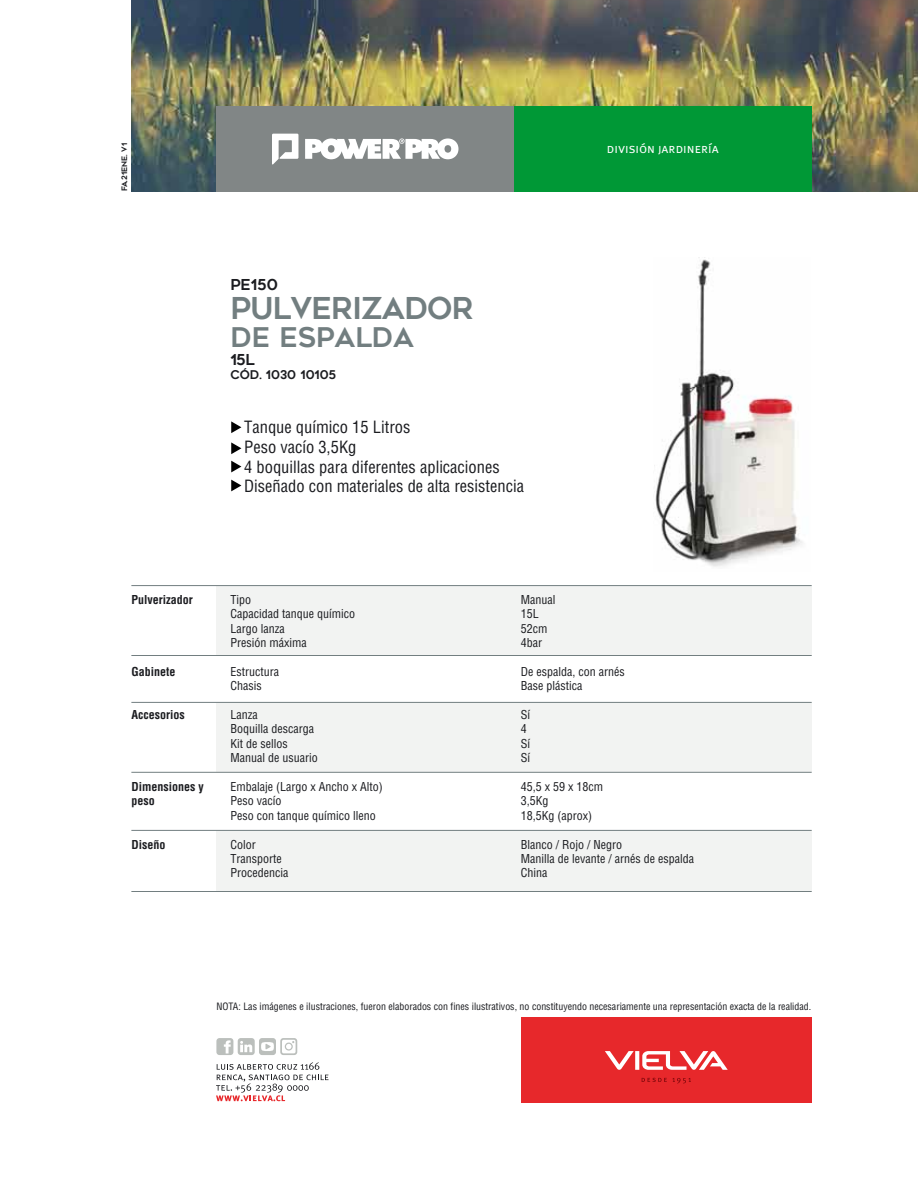
<style>
.page{position:relative;width:918px;height:1188px;background:#fff}
.page>*{position:absolute;margin:0;border:0;box-sizing:border-box;transform-origin:0 0}
.t1{font:30px "Geometos";letter-spacing:-.025em;color:#727e80}
.t2{font:27px "Geometos";color:#727e80}
.t3{font:condensed 16.5px/19.8px "Helvetica";color:#1b1c20}
.t4{font:15px "Geometos";color:#1b1c20}
.t5{font:13.5px "Meta Plus Normal Caps";color:#fff}
.t6{font:condensed 12px/14.4px "Helvetica";color:#1b1c20}
.t7{font:700 condensed 12px/14.4px "Helvetica";color:#1b1c20}
.t8{font:12px "Geometos";color:#1b1c20}
.t9{font:condensed 9.9px "Helvetica";color:#1b1c20}
.t10{font:7.5px "Geometos";color:#1b1c20}
</style>
<div class="page">
<div style="left:521px;top:1018px;width:291px;height:85px;background:#e7282b"></div>
<svg style="left:216px;top:1038px;width:81px;height:17px"></svg>
<svg style="left:216px;top:1062px;width:113px;height:39px"></svg>
<svg style="left:605px;top:1051px;width:123px;height:19px"></svg>
<svg style="left:642px;top:1078px;width:49px;height:6px"></svg>
<img style="left:654px;top:259px;width:149px;height:308px">
<div style="left:216px;top:586px;width:596px;height:70px;background:#f2f3f2"></div>
<hr style="left:131px;top:585px;width:681px;height:1px;background:#727e80">
<hr style="left:131px;top:655px;width:681px;height:1px;background:#727e80">
<div style="left:216px;top:702px;width:596px;height:70px;background:#f2f3f2"></div>
<hr style="left:131px;top:702px;width:681px;height:1px;background:#727e80">
<hr style="left:131px;top:772px;width:681px;height:1px;background:#727e80">
<div style="left:216px;top:830px;width:596px;height:62px;background:#f2f3f2"></div>
<hr style="left:131px;top:830px;width:681px;height:1px;background:#727e80">
<hr style="left:131px;top:891px;width:681px;height:1px;background:#727e80">
<svg style="left:231px;top:421px;width:10px;height:12px"></svg>
<svg style="left:231px;top:442px;width:10px;height:12px"></svg>
<svg style="left:231px;top:461px;width:10px;height:11px"></svg>
<svg style="left:231px;top:480px;width:10px;height:11px"></svg>
<img style="left:131px;top:0;width:787px;height:191px">
<div style="left:216px;top:107px;width:298px;height:85px;background:#818686"></div>
<div style="left:514px;top:107px;width:298px;height:85px;background:#009836"></div>
<svg style="left:272px;top:134px;width:26px;height:30px"></svg>
<svg style="left:305px;top:138px;width:153px;height:21px"></svg>
<p class="t10" style="left:120px;top:191px;width:50px;rotate:-90deg">FA.21ENE. V1</p>
<p class="t5" style="left:607px;top:141px;width:113px">división jardinería</p>
<p class="t4" style="left:230px;top:276px;width:49px">PE150</p>
<h1 class="t1" style="left:230px;top:291px;width:244px">PULVERIZADOR</h1>
<h2 class="t2" style="left:230px;top:322px;width:185px">DE ESPALDA</h2>
<p class="t4" style="left:230px;top:351px;width:26px">15L</p>
<p class="t8" style="left:230px;top:368px;width:107px">CÓD. 1030 10105</p>
<h3 class="t3" style="left:244px;top:417px;width:281px">Tanque químico 15 Litros<br>Peso vacío 3,5Kg<br>4 boquillas para diferentes aplicaciones<br>Diseñado con materiales de alta resistencia</h3>
<p class="t7" style="left:131px;top:592px;width:63px">Pulverizador</p>
<p class="t7" style="left:131px;top:664px;width:46px">Gabinete</p>
<p class="t7" style="left:131px;top:707px;width:55px">Accesorios</p>
<p class="t7" style="left:131px;top:779px;width:74px">Dimensiones y peso</p>
<p class="t7" style="left:131px;top:837px;width:35px">Diseño</p>
<p class="t6" style="left:230px;top:592px;width:126px">Tipo<br>Capacidad tanque químico<br>Largo lanza<br>Presión máxima</p>
<p class="t6" style="left:230px;top:664px;width:50px">Estructura<br>Chasis</p>
<p class="t6" style="left:230px;top:707px;width:89px">Lanza<br>Boquilla descarga<br>Kit de sellos<br>Manual de usuario</p>
<p class="t6" style="left:230px;top:779px;width:154px">Embalaje (Largo x Ancho x Alto)<br>Peso vacío<br>Peso con tanque químico lleno</p>
<p class="t6" style="left:230px;top:837px;width:59px">Color<br>Transporte<br>Procedencia</p>
<p class="t6" style="left:521px;top:592px;width:36px">Manual<br>15L<br>52cm<br>4bar</p>
<p class="t6" style="left:521px;top:664px;width:105px">De espalda, con arnés<br>Base plástica</p>
<p class="t6" style="left:521px;top:707px;width:11px">Sí<br>4<br>Sí<br>Sí</p>
<p class="t6" style="left:521px;top:779px;width:84px">45,5 x 59 x 18cm<br>3,5Kg<br>18,5Kg (aprox)</p>
<p class="t6" style="left:521px;top:837px;width:175px">Blanco / Rojo / Negro<br>Manilla de levante / arnés de espalda<br>China</p>
<p class="t9" style="left:216px;top:1000px;width:596px">NOTA: Las imágenes e ilustraciones, fueron elaborados con fines ilustrativos, no constituyendo necesariamente una representación exacta de la realidad.</p>
</div>
